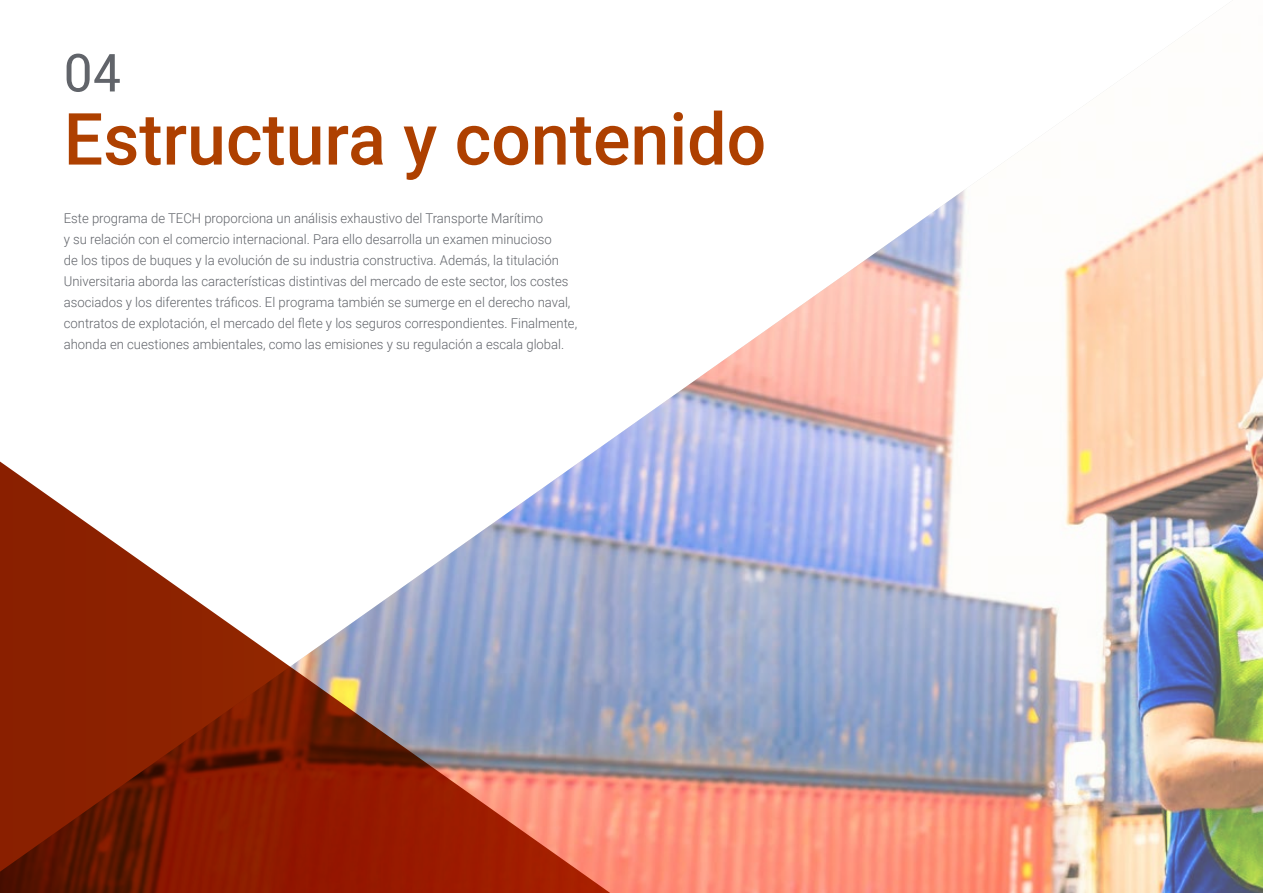
<style>
.page{position:relative;width:1263px;height:893px;background:#fff}
.page>*{position:absolute;margin:0;border:0;box-sizing:border-box;transform-origin:0 0}
.t1{font:500 72px "Roboto";color:#ae4000}
.t2{font:52.5px "Roboto";color:#61646a}
.t3{font:300 13.5px/21px "Roboto";color:#61646a}
</style>
<div class="page">
<img style="left:602px;top:89px;width:661px;height:804px">
<svg style="left:0;top:446px;width:640px;height:447px"></svg>
<h2 class="t2" style="left:64px;top:36px;width:59px">04</h2>
<h1 class="t1" style="left:64px;top:89px;width:704px">Estructura y contenido</h1>
<p class="t3" style="left:64px;top:207px;width:515px">Este programa de TECH proporciona un análisis exhaustivo del Transporte Marítimo<br>y su relación con el comercio internacional. Para ello desarrolla un examen minucioso<br>de los tipos de buques y la evolución de su industria constructiva. Además, la titulación Universitaria aborda las características distintivas del mercado de este sector, los costes asociados y los diferentes tráficos. El programa también se sumerge en el derecho naval, contratos de explotación, el mercado del flete y los seguros correspondientes. Finalmente, ahonda en cuestiones ambientales, como las emisiones y su regulación a escala global.</p>
</div>
